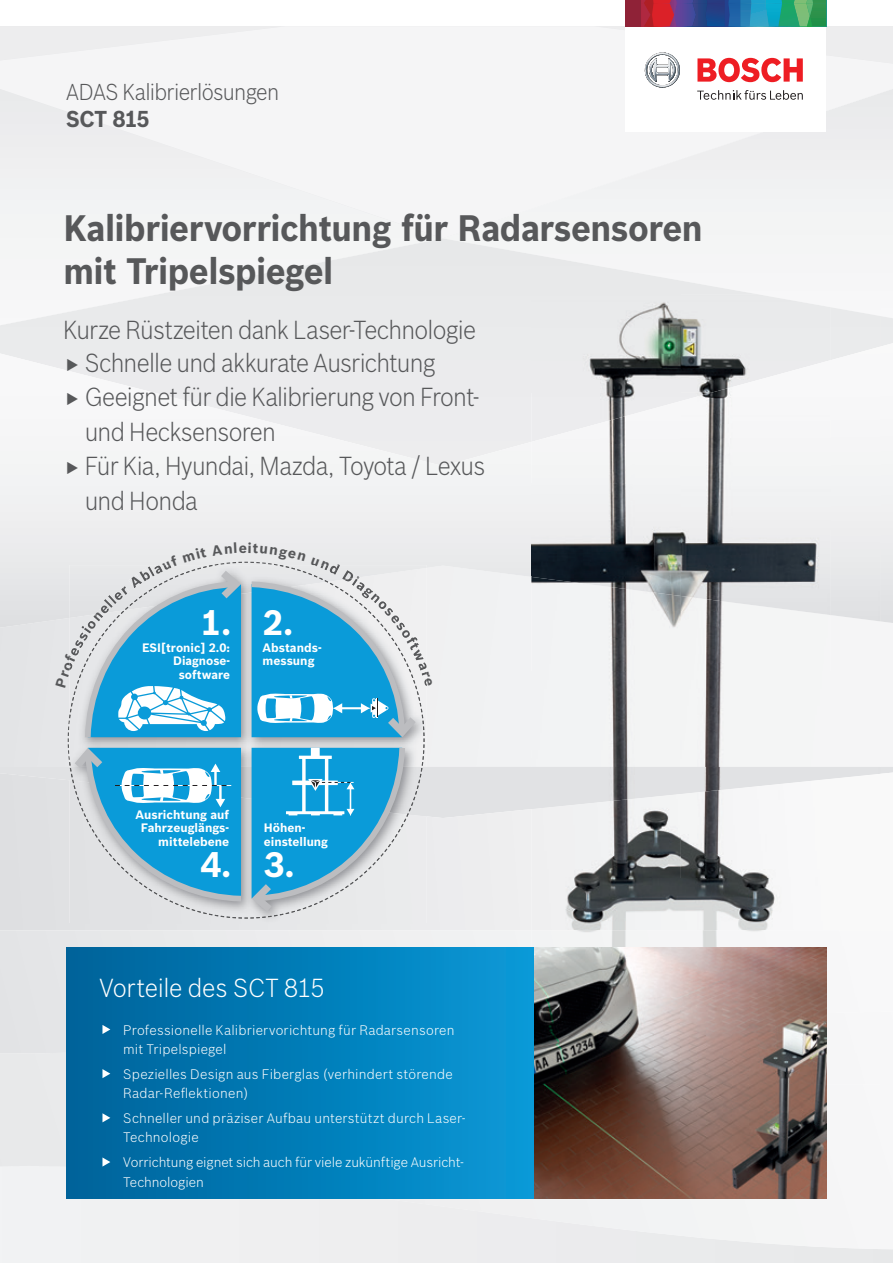
<style>
.page{position:relative;width:893px;height:1263px;background:#fff}
.page>*{position:absolute;margin:0;border:0;box-sizing:border-box;transform-origin:0 0}
.t1{font:700 36px/43.2px "Bosch Sans";letter-spacing:-.015em;color:#57585a;scale:.94 1}
.t2{font:700 34.5px "Bosch Sans";color:#fff}
.t3{font:300 25.5px/34.2px "Bosch Sans";letter-spacing:-.03em;color:#57585a;scale:.94 1}
.t4{font:300 25.5px "Bosch Sans";letter-spacing:-.01em;color:#fff;scale:.96 1}
.t5{font:300 22.5px "Bosch Sans";letter-spacing:-.03em;color:#57585a;scale:.94 1}
.t6{font:700 22.5px "Bosch Sans";letter-spacing:-.025em;color:#57585a;scale:.94 1}
.t7{font:700 14.1px "Bosch Sans";color:#57585a}
.t8{font:300 13.5px/19.5px "Bosch Sans";letter-spacing:.015em;color:#fff}
.t9{font:300 13.5px/19.5px "Bosch Sans";letter-spacing:-.005em;color:#fff}
.t10{font:700 12px/13.5px "Bosch Sans";color:#fff}
</style>
<div class="page">
<svg style="left:0;top:628px;width:893px;height:139px"></svg>
<svg style="left:0;top:238px;width:893px;height:105px"></svg>
<div style="left:0;top:343px;width:893px;height:285px;background:#efeff0"></div>
<svg style="left:0;top:238px;width:443px;height:87px"></svg>
<div style="left:0;top:100px;width:893px;height:138px;background:#f3f4f4"></div>
<div style="left:0;top:1206px;width:862px;height:43px;background:#f0f0f1"></div>
<svg style="left:0;top:767px;width:893px;height:5px"></svg>
<div style="left:0;top:1053px;width:827px;height:153px;background:#eeeeef"></div>
<svg style="left:0;top:772px;width:893px;height:158px;background:#e6e7e8"></svg>
<svg style="left:0;top:930px;width:531px;height:123px"></svg>
<img style="left:830px;top:294px;width:50px;height:13px">
<img style="left:531px;top:596px;width:150px;height:171px">
<img style="left:681px;top:615px;width:149px;height:152px">
<div style="left:830px;top:621px;width:50px;height:146px;background:#f5f5f6"></div>
<img style="left:531px;top:294px;width:299px;height:98px">
<img style="left:830px;top:307px;width:50px;height:40px">
<img style="left:531px;top:392px;width:150px;height:9px">
<img style="left:681px;top:360px;width:149px;height:255px">
<img style="left:830px;top:347px;width:50px;height:274px">
<img style="left:531px;top:401px;width:150px;height:195px">
<img style="left:531px;top:767px;width:349px;height:27px">
<img style="left:826px;top:1019px;width:1px;height:65px">
<img style="left:531px;top:794px;width:150px;height:84px">
<img style="left:681px;top:779px;width:149px;height:99px">
<img style="left:830px;top:774px;width:50px;height:156px">
<img style="left:531px;top:878px;width:299px;height:52px">
<img style="left:531px;top:930px;width:120px;height:17px">
<img style="left:702px;top:930px;width:125px;height:89px">
<div style="left:626px;top:3px;width:200px;height:129px;background:#fff"></div>
<svg style="left:0;top:0;width:893px;height:100px"></svg>
<div style="left:67px;top:947px;width:468px;height:252px;background:linear-gradient(to right,#006199,#0999d7)"></div>
<img style="left:535px;top:947px;width:291px;height:252px">
<svg style="left:102px;top:1025px;width:8px;height:9px"></svg>
<svg style="left:102px;top:1069px;width:8px;height:9px"></svg>
<svg style="left:102px;top:1113px;width:8px;height:9px"></svg>
<svg style="left:102px;top:1157px;width:8px;height:9px"></svg>
<img style="left:70px;top:780px;width:357px;height:143px">
<svg style="left:85px;top:581px;width:320px;height:320px;background:#b7bfc5"></svg>
<svg style="left:68px;top:744px;width:174px;height:174px;background:#73bbdb"></svg>
<svg style="left:250px;top:744px;width:175px;height:174px;background:#6fb9da"></svg>
<svg style="left:67px;top:359px;width:11px;height:12px"></svg>
<svg style="left:67px;top:393px;width:11px;height:12px"></svg>
<svg style="left:67px;top:462px;width:11px;height:12px"></svg>
<svg style="left:56px;top:542px;width:186px;height:194px;background:#88c4de"></svg>
<svg style="left:248px;top:542px;width:185px;height:195px"></svg>
<h3 class="t5" style="left:66px;top:78px;width:228px">ADAS Kalibrierlösungen</h3>
<h3 class="t6" style="left:66px;top:105px;width:90px">SCT 815</h3>
<h1 class="t1" style="left:64px;top:206px;width:681px">Kalibriervorrichtung für Radarsensoren mit Tripelspiegel</h1>
<h3 class="t3" style="left:85px;top:312px;width:428px;text-indent:-22px">Kurze Rüstzeiten dank Laser-Technologie<br>Schnelle und akkurate Ausrichtung<br>Geeignet für die Kalibrierung von Front&shy;und Hecksensoren<br>Für Kia, Hyundai, Mazda, Toyota / Lexus und Honda</h3>
<p class="t7" style="left:239px;top:539px;width:10px">e</p>
<h2 class="t2" style="left:201px;top:601px;width:32px">1.</h2>
<p class="t10" style="left:142px;top:640px;width:90px;text-align:right">ESI[tronic] 2.0:<br>Diagnose&shy;software</p>
<h2 class="t2" style="left:263px;top:601px;width:32px">2.</h2>
<p class="t10" style="left:263px;top:640px;width:61px">Abstands&shy;messung</p>
<p class="t10" style="left:136px;top:808px;width:95px;text-align:right">Ausrichtung auf<br>Fahrzeuglängs&shy;mittelebene</p>
<p class="t10" style="left:264px;top:821px;width:66px">Höhen&shy;einstellung</p>
<h2 class="t2" style="left:201px;top:843px;width:95px">4. 3.</h2>
<h3 class="t4" style="left:100px;top:972px;width:236px">Vorteile des SCT 815</h3>
<p class="t8" style="left:123px;top:1020px;width:333px">Professionelle Kalibriervorichtung für Radarsensoren mit Tripelspiegel</p>
<p class="t8" style="left:123px;top:1064px;width:331px">Spezielles Design aus Fiberglas (verhindert störende<br>Radar-Reflektionen)</p>
<p class="t8" style="left:123px;top:1108px;width:344px">Schneller und präziser Aufbau unterstützt durch Laser-<br>Technologie</p>
<p class="t9" style="left:123px;top:1152px;width:342px">Vorrichtung eignet sich auch für viele zukünftige Ausricht-<br>Technologien</p>
</div>
